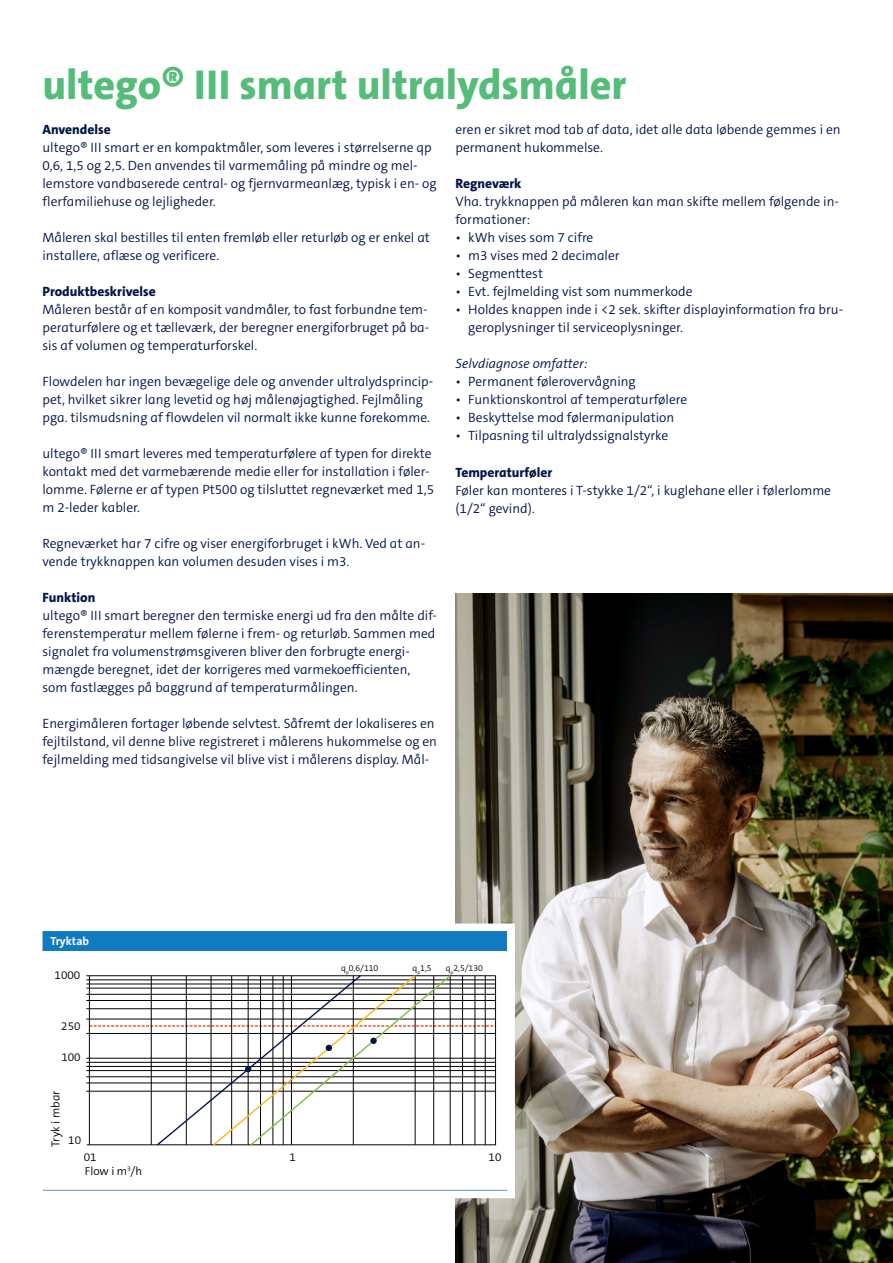
<style>
.page{position:relative;width:893px;height:1263px;background:#fff}
.page>*{position:absolute;margin:0;border:0;box-sizing:border-box;transform-origin:0 0}
.t1{font:800 42px "The Sansfor Ista";color:#55bc7a}
.t2{font:13.5px/18px "The Sansfor Ista Sm Lt";color:#021548}
.t3{font:800 13.5px "The Sansfor Ista";color:#021548}
.t4{font:italic 13.5px "The Sansfor Ista Sm Lt";color:#021548}
.t5{font:11.7px "The Sansfor Ista Sm Lt";color:#040503}
.t6{font:700 11.7px "The Sans E5";color:#fff}
.t7{font:8.7px "The Sansfor Ista Sm Lt";color:#040503}
</style>
<div class="page">
<img style="left:455px;top:593px;width:438px;height:670px">
<svg style="left:42px;top:920px;width:477px;height:282px"></svg>
<h1 class="t1" style="left:43px;top:58px;width:586px">ultego® III smart ultralydsmåler</h1>
<p class="t3" style="left:43px;top:121px;width:70px">Anvendelse</p>
<p class="t2" style="left:43px;top:138px;width:396px">ultego® III smart er en kompaktmåler, som leveres i størrelserne qp 0,6, 1,5 og 2,5. Den anvendes til varmemåling på mindre og mel&shy;lemstore vandbaserede central- og fjernvarmeanlæg, typisk i en- og flerfamiliehuse og lejligheder.</p>
<p class="t2" style="left:43px;top:228px;width:389px">Måleren skal bestilles til enten fremløb eller returløb og er enkel at installere, aflæse og verificere.</p>
<p class="t3" style="left:43px;top:283px;width:115px">Produktbeskrivelse</p>
<p class="t2" style="left:43px;top:300px;width:388px;text-align:justify">Måleren består af en komposit vandmåler, to fast forbundne tem&shy;peraturfølere og et tælleværk, der beregner energiforbruget på ba&shy;sis af volumen og temperaturforskel.</p>
<p class="t2" style="left:43px;top:372px;width:392px">Flowdelen har ingen bevægelige dele og anvender ultralydsprincip&shy;pet, hvilket sikrer lang levetid og høj målenøjagtighed. Fejlmåling pga. tilsmudsning af flowdelen vil normalt ikke kunne forekomme.</p>
<p class="t2" style="left:43px;top:444px;width:393px">ultego® III smart leveres med temperaturfølere af typen for direkte kontakt med det varmebærende medie eller for installation i føler&shy;lomme. Følerne er af typen Pt500 og tilsluttet regneværket med 1,5 m 2-leder kabler.</p>
<p class="t2" style="left:43px;top:534px;width:384px">Regneværket har 7 cifre og viser energiforbruget i kWh. Ved at an&shy;vende trykknappen kan volumen desuden vises i m3.</p>
<p class="t3" style="left:43px;top:589px;width:54px">Funktion</p>
<p class="t2" style="left:43px;top:607px;width:396px">ultego® III smart beregner den termiske energi ud fra den målte dif&shy;ferenstemperatur mellem følerne i frem- og returløb. Sammen med signalet fra volumenstrømsgiveren bliver den forbrugte energi&shy;mængde beregnet, idet der korrigeres med varmekoefficienten, som fastlægges på baggrund af temperaturmålingen.</p>
<p class="t2" style="left:43px;top:715px;width:396px">Energimåleren fortager løbende selvtest. Såfremt der lokaliseres en fejltilstand, vil denne blive registreret i målerens hukommelse og en fejlmelding med tidsangivelse vil blive vist i målerens display. Mål-</p>
<p class="t2" style="left:455px;top:120px;width:387px">eren er sikret mod tab af data, idet alle data løbende gemmes i en permanent hukommelse.</p>
<p class="t3" style="left:455px;top:175px;width:68px">Regneværk</p>
<p class="t2" style="left:455px;top:193px;width:385px">Vha. trykknappen på måleren kan man skifte mellem følgende in&shy;formationer:</p>
<p class="t2" style="left:455px;top:229px;width:139px">• kWh vises som 7 cifre</p>
<p class="t2" style="left:455px;top:247px;width:166px">• m3 vises med 2 decimaler</p>
<p class="t2" style="left:455px;top:265px;width:89px">• Segmenttest</p>
<p class="t2" style="left:455px;top:283px;width:239px">• Evt. fejlmelding vist som nummerkode</p>
<p class="t2" style="left:468px;top:301px;width:376px;text-indent:-13px">• Holdes knappen inde i &lt;2 sek. skifter displayinformation fra bru&shy;geroplysninger til serviceoplysninger.</p>
<p class="t4" style="left:455px;top:355px;width:133px">Selvdiagnose omfatter:</p>
<p class="t2" style="left:455px;top:373px;width:182px">• Permanent følerovervågning</p>
<p class="t2" style="left:455px;top:391px;width:233px">• Funktionskontrol af temperaturfølere</p>
<p class="t2" style="left:455px;top:409px;width:220px">• Beskyttelse mod følermanipulation</p>
<p class="t2" style="left:455px;top:427px;width:214px">• Tilpasning til ultralydssignalstyrke</p>
<p class="t3" style="left:455px;top:464px;width:98px">Temperaturføler</p>
<p class="t2" style="left:455px;top:481px;width:377px">Føler kan monteres i T-stykke 1/2“, i kuglehane eller i følerlomme (1/2“ gevind).</p>
<p class="t6" style="left:50px;top:934px;width:40px">Tryktab</p>
<p class="t5" style="left:55px;top:968px;width:27px">1000</p>
<p class="t5" style="left:61px;top:1019px;width:21px">250</p>
<p class="t5" style="left:61px;top:1049px;width:21px">100</p>
<p class="t5" style="left:48px;top:1147px;width:58px;rotate:-90deg">Tryk i mbar</p>
<p class="t5" style="left:68px;top:1133px;width:14px">10</p>
<p class="t7" style="left:341px;top:962px;width:39px">q<sub>p</sub>0,6/110</p>
<p class="t7" style="left:413px;top:962px;width:21px">q<sub>p</sub>1,5</p>
<p class="t7" style="left:446px;top:962px;width:39px">q<sub>p</sub>2,5/130</p>
<p class="t5" style="left:84px;top:1149px;width:14px">01</p>
<p class="t5" style="left:489px;top:1149px;width:14px">10</p>
<p class="t5" style="left:290px;top:1149px;width:8px">1</p>
<p class="t5" style="left:85px;top:1163px;width:59px">Flow i m<sup>3</sup>/h</p>
</div>
